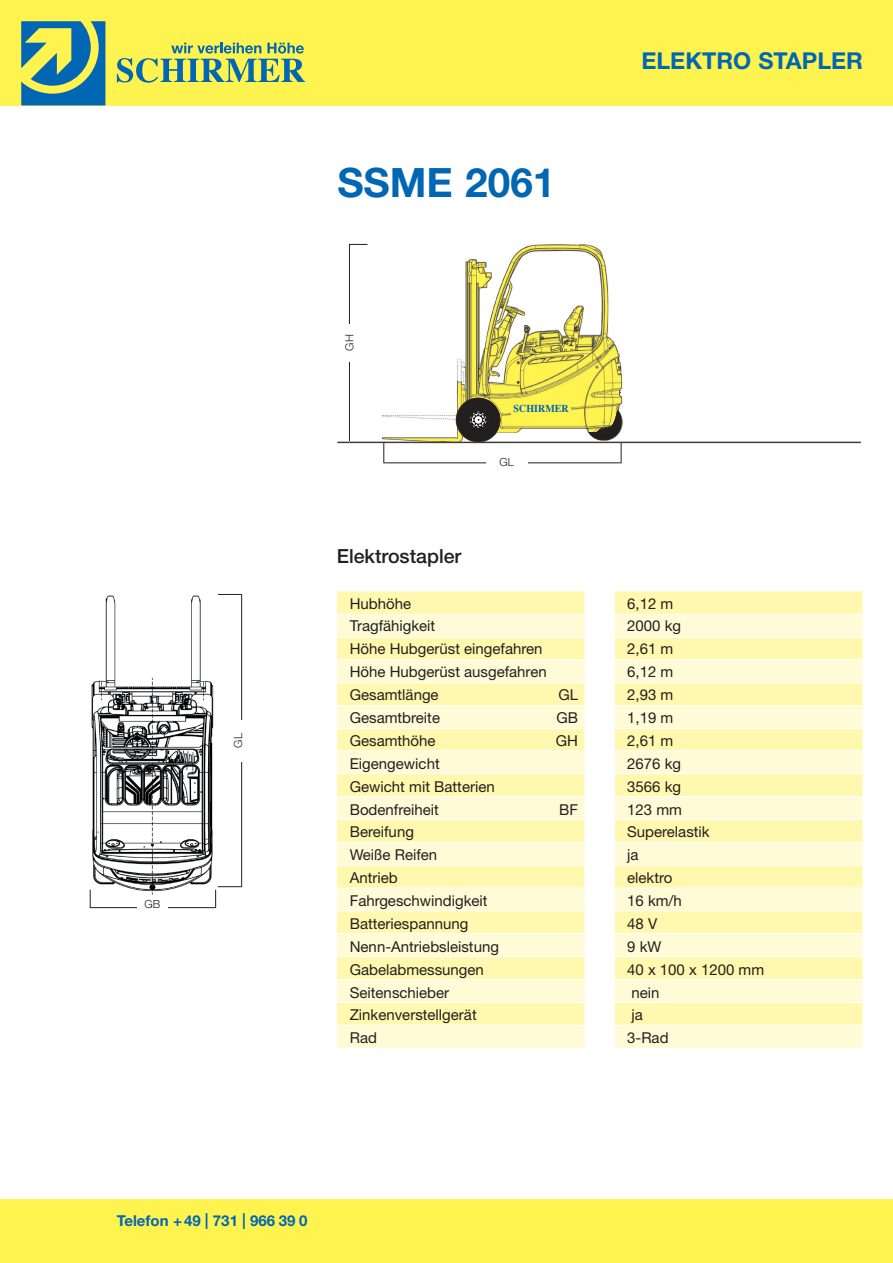
<style>
.page{position:relative;width:893px;height:1263px;background:#fff}
.page>*{position:absolute;margin:0;border:0;box-sizing:border-box;transform-origin:0 0}
.t1{font:700 40.5px "Helvetica Neue LT Std";color:#0166b3}
.t2{font:700 23.25px "Helvetica Neue LT Std";color:#0166b3}
.t3{font:500 19.5px "Helvetica Neue LT Std";color:#231f20}
.t4{font:15px "Helvetica Neue LT Std";color:#231f20}
.t5{font:700 15px "Helvetica Neue LT Std";color:#0166b3}
.t6{font:300 11.25px "Helvetica Neue LT Std";color:#231f20}
.t7{font:700 10.65px "Times";color:#0166b3;scale:.95 1}
.s1{font-family:"Myriad";font-size:15.75px}
</style>
<div class="page">
<div style="left:0;top:1199px;width:893px;height:64px;background:#fff34f"></div>
<div style="left:0;top:0;width:893px;height:105px;background:#fff34f"></div>
<svg style="left:21px;top:21px;width:84px;height:84px"></svg>
<svg style="left:117px;top:43px;width:188px;height:40px"></svg>
<img style="left:89px;top:593px;width:149px;height:316px">
<svg style="left:337px;top:591px;width:525px;height:23px;fill:#fff8ae"></svg>
<svg style="left:337px;top:615px;width:525px;height:433px;fill:#fffbd6"></svg>
<hr style="left:337px;top:637px;width:248px;height:1px;background:#fff">
<hr style="left:615px;top:637px;width:247px;height:1px;background:#fff">
<hr style="left:337px;top:660px;width:248px;height:1px;background:#fff">
<hr style="left:615px;top:660px;width:247px;height:1px;background:#fff">
<hr style="left:337px;top:683px;width:248px;height:1px;background:#fff">
<hr style="left:615px;top:683px;width:247px;height:1px;background:#fff">
<hr style="left:337px;top:705px;width:248px;height:1px;background:#fff">
<hr style="left:615px;top:705px;width:247px;height:1px;background:#fff">
<hr style="left:337px;top:728px;width:248px;height:1px;background:#fff">
<hr style="left:615px;top:728px;width:247px;height:1px;background:#fff">
<hr style="left:337px;top:750px;width:248px;height:1px;background:#fff">
<hr style="left:615px;top:750px;width:247px;height:1px;background:#fff">
<hr style="left:337px;top:773px;width:248px;height:1px;background:#fff">
<hr style="left:615px;top:773px;width:247px;height:1px;background:#fff">
<hr style="left:337px;top:796px;width:248px;height:1px;background:#fff">
<hr style="left:615px;top:796px;width:247px;height:1px;background:#fff">
<hr style="left:337px;top:819px;width:248px;height:1px;background:#fff">
<hr style="left:615px;top:819px;width:247px;height:1px;background:#fff">
<svg style="left:585px;top:591px;width:30px;height:457px"></svg>
<hr style="left:337px;top:842px;width:248px;height:1px;background:#fff">
<hr style="left:614px;top:842px;width:248px;height:1px;background:#fff">
<hr style="left:337px;top:865px;width:248px;height:1px;background:#fff">
<hr style="left:614px;top:865px;width:248px;height:1px;background:#fff">
<hr style="left:337px;top:888px;width:248px;height:1px;background:#fff">
<hr style="left:614px;top:888px;width:248px;height:1px;background:#fff">
<hr style="left:337px;top:911px;width:248px;height:1px;background:#fff">
<hr style="left:614px;top:911px;width:248px;height:1px;background:#fff">
<hr style="left:337px;top:933px;width:248px;height:1px;background:#fff">
<hr style="left:614px;top:933px;width:248px;height:1px;background:#fff">
<hr style="left:337px;top:956px;width:248px;height:1px;background:#fff">
<hr style="left:614px;top:956px;width:248px;height:1px;background:#fff">
<hr style="left:337px;top:979px;width:248px;height:1px;background:#fff">
<hr style="left:614px;top:979px;width:248px;height:1px;background:#fff">
<hr style="left:337px;top:1002px;width:248px;height:1px;background:#fff">
<hr style="left:614px;top:1002px;width:248px;height:1px;background:#fff">
<hr style="left:337px;top:1025px;width:248px;height:1px;background:#fff">
<hr style="left:614px;top:1025px;width:248px;height:1px;background:#fff">
<hr style="left:241px;top:594px;width:1px;height:293px;background:#231f20">
<svg style="left:218px;top:594px;width:23px;height:1px"></svg>
<div style="left:234px;top:720px;width:17px;height:41px;background:#fff"></div>
<svg style="left:90px;top:890px;width:1px;height:17px"></svg>
<hr style="left:90px;top:907px;width:125px;height:1px;background:#231f20">
<div style="left:137px;top:900px;width:31px;height:15px;background:#fff"></div>
<svg style="left:215px;top:886px;width:26px;height:22px"></svg>
<img style="left:379px;top:244px;width:247px;height:215px">
<svg style="left:350px;top:244px;width:17px;height:1px"></svg>
<hr style="left:349px;top:244px;width:1px;height:197px;background:#231f20">
<div style="left:345px;top:324px;width:18px;height:37px;background:#fff"></div>
<div style="left:511px;top:400px;width:60px;height:15px;background:#fff34f"></div>
<hr style="left:383px;top:462px;width:238px;height:1px;background:#231f20">
<svg style="left:383px;top:443px;width:1px;height:20px"></svg>
<div style="left:486px;top:458px;width:41px;height:17px;background:#fff"></div>
<div style="left:457px;top:398px;width:43px;height:44px;background:#231f20;border-radius:50%"></div>
<div style="left:456px;top:398px;width:44px;height:44px;border:1px solid #231f20;border-radius:50%"></div>
<div style="left:467px;top:409px;width:22px;height:22px;background:#231f20;border:1px solid #231f20;border-radius:50%"></div>
<svg style="left:468px;top:409px;width:21px;height:21px"></svg>
<svg style="left:585px;top:405px;width:37px;height:58px"></svg>
<hr style="left:337px;top:442px;width:524px;height:1px;background:#3e3e3f">
<p class="t6" style="left:145px;top:897px;width:17px">GB</p>
<p class="t6" style="left:231px;top:748px;width:16px;rotate:-90deg">GL</p>
<h1 class="t1" style="left:337px;top:157px;width:220px">SSME 2061</h1>
<p class="t6" style="left:343px;top:351px;width:18px;rotate:-90deg">GH</p>
<h3 class="t3" style="left:337px;top:544px;width:126px">Elektrostapler</h3>
<p class="t7" style="left:514px;top:398px;width:60px">SCHIRMER</p>
<p class="t6" style="left:500px;top:455px;width:16px">GL</p>
<h2 class="t2" style="left:641px;top:46px;width:223px">ELEKTRO STAPLER</h2>
<p class="t4" style="left:350px;top:594px;width:63px">Hubhöhe</p>
<p class="t4" style="left:627px;top:594px;width:48px">6,12 m</p>
<p class="t4" style="left:350px;top:617px;width:87px">Tragfähigkeit</p>
<p class="t4" style="left:627px;top:617px;width:55px">2000 kg</p>
<p class="t4" style="left:350px;top:640px;width:194px">Höhe Hubgerüst eingefahren</p>
<p class="t4" style="left:627px;top:640px;width:48px">2,61 m</p>
<p class="t4" style="left:350px;top:663px;width:198px">Höhe Hubgerüst ausgefahren</p>
<p class="t4" style="left:627px;top:663px;width:48px">6,12 m</p>
<p class="t4" style="left:350px;top:686px;width:90px">Gesamtlänge</p>
<p class="t4" style="left:558px;top:686px;width:21px">GL</p>
<p class="t4" style="left:627px;top:686px;width:48px">2,93 m</p>
<p class="t4" style="left:350px;top:709px;width:92px">Gesamtbreite</p>
<p class="t4" style="left:556px;top:709px;width:23px">GB</p>
<p class="t4" style="left:627px;top:709px;width:48px">1,19 m</p>
<p class="t4" style="left:350px;top:732px;width:87px">Gesamthöhe</p>
<p class="t4" style="left:556px;top:732px;width:24px">GH</p>
<p class="t4" style="left:627px;top:732px;width:48px">2,61 m</p>
<p class="t4" style="left:350px;top:754px;width:91px">Eigengewicht</p>
<p class="t4" style="left:627px;top:754px;width:55px">2676 kg</p>
<p class="t4" style="left:350px;top:777px;width:147px">Gewicht mit Batterien</p>
<p class="t4" style="left:627px;top:777px;width:55px">3566 kg</p>
<p class="t4" style="left:350px;top:800px;width:91px">Bodenfreiheit</p>
<p class="t4" style="left:559px;top:800px;width:20px">BF</p>
<p class="t4" style="left:627px;top:800px;width:56px">123 mm</p>
<p class="t4" style="left:350px;top:823px;width:66px">Bereifung</p>
<p class="t4" style="left:627px;top:823px;width:84px">Superelastik</p>
<p class="t4" style="left:350px;top:846px;width:89px">Weiße Reifen</p>
<p class="t4" style="left:627px;top:846px;width:13px">ja</p>
<p class="t4" style="left:350px;top:869px;width:50px">Antrieb</p>
<p class="t4" style="left:627px;top:869px;width:47px">elektro</p>
<p class="t4" style="left:350px;top:892px;width:139px">Fahrgeschwindigkeit</p>
<p class="t4" style="left:627px;top:892px;width:56px">16 km/h</p>
<p class="t4" style="left:350px;top:915px;width:120px">Batteriespannung</p>
<p class="t4" style="left:627px;top:915px;width:32px">48 V</p>
<p class="t4" style="left:350px;top:937px;width:151px">Nenn-Antriebsleistung</p>
<p class="t4" style="left:627px;top:937px;width:36px">9 kW</p>
<p class="t4" style="left:350px;top:960px;width:136px">Gabelabmessungen</p>
<p class="t4" style="left:627px;top:960px;width:139px">40 x 100 x 1200 mm</p>
<p class="t4" style="left:350px;top:983px;width:101px">Seitenschieber</p>
<p class="t4" style="left:631px;top:983px;width:30px">nein</p>
<p class="t4" style="left:350px;top:1006px;width:128px">Zinkenverstellgerät</p>
<p class="t4" style="left:631px;top:1006px;width:13px">ja</p>
<p class="t4" style="left:350px;top:1029px;width:29px">Rad</p>
<p class="t4" style="left:627px;top:1029px;width:43px">3-Rad</p>
<p class="t5" style="left:117px;top:1212px;width:192px">Telefon +49 <span class="s1">|</span> 731 <span class="s1">|</span> 966 39 0</p>
</div>
